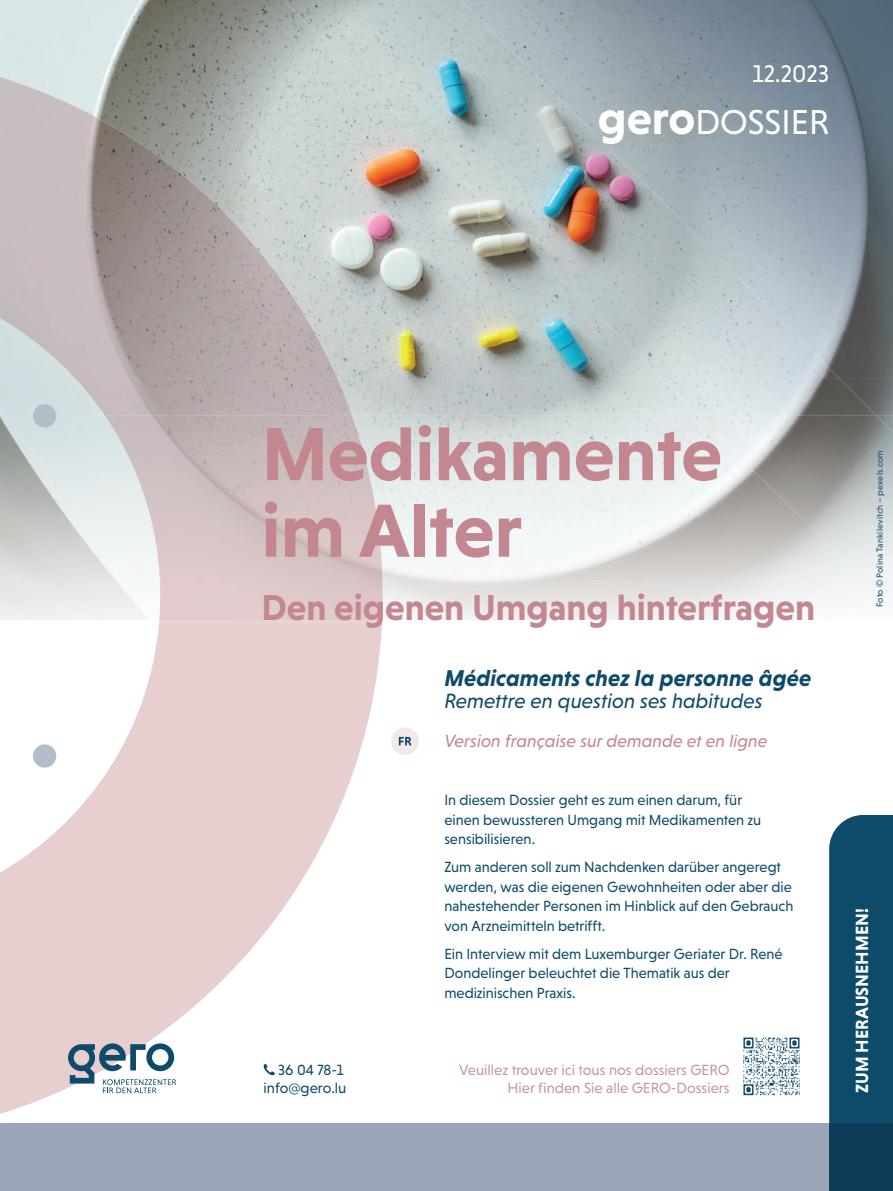
<style>
.page{position:relative;width:893px;height:1191px;background:#fff}
.page>*{position:absolute;margin:0;border:0;box-sizing:border-box;transform-origin:0 0}
.t1{font:700 76.5px/76.5px "Niveau Grotesk";color:#c2878f}
.t2{font:700 36.75px "Niveau Grotesk";color:#c2878f}
.t3{font:35.25px "Niveau Grotesk";color:#fff}
.t4{font:24.6px "Niveau Grotesk";color:#fff}
.t5{font:italic 700 23.25px "Niveau Grotesk";color:#0e4a69}
.t6{font:italic 21px "Niveau Grotesk";color:#0e4a69}
.t7{font:italic 18px "Niveau Grotesk";color:#c2878f}
.t8{font:700 18px "Niveau Grotesk";color:#fff}
.t9{font:15px/19.5px "Niveau Grotesk";color:#0e4a69}
.t10{font:15px/18px "Niveau Grotesk";color:#c8969c;text-align:right}
.t11{font:9px "Niveau Grotesk";letter-spacing:.02em;color:#0e4a69}
.s1{font-weight:700;font-size:46.95px}
</style>
<div class="page">
<img style="left:0;top:0;width:636px;height:378px">
<div style="left:391px;top:727px;width:28px;height:28px;background:#f3e9ea;border-radius:50%"></div>
<svg style="left:399px;top:737px;width:12px;height:8px"></svg>
<img style="left:743px;top:1037px;width:57px;height:59px">
<img style="left:283px;top:0;width:178px;height:95px">
<img style="left:535px;top:95px;width:51px;height:208px">
<img style="left:377px;top:94px;width:159px;height:48px">
<img style="left:586px;top:142px;width:50px;height:212px">
<img style="left:425px;top:141px;width:111px;height:49px">
<img style="left:636px;top:190px;width:51px;height:188px">
<img style="left:472px;top:189px;width:64px;height:48px">
<img style="left:687px;top:237px;width:51px;height:141px">
<img style="left:519px;top:236px;width:17px;height:17px">
<img style="left:738px;top:284px;width:50px;height:94px">
<img style="left:461px;top:0;width:432px;height:95px">
<img style="left:555px;top:94px;width:338px;height:48px">
<img style="left:602px;top:141px;width:291px;height:49px">
<img style="left:650px;top:189px;width:243px;height:48px">
<img style="left:697px;top:236px;width:196px;height:48px">
<img style="left:744px;top:283px;width:149px;height:48px">
<img style="left:792px;top:331px;width:101px;height:47px">
<img style="left:352px;top:378px;width:309px;height:38px">
<img style="left:661px;top:378px;width:178px;height:38px">
<img style="left:839px;top:378px;width:54px;height:38px">
<img style="left:383px;top:416px;width:361px;height:204px">
<img style="left:699px;top:416px;width:194px;height:194px">
<img style="left:876px;top:416px;width:17px;height:16px">
<img style="left:0;top:416px;width:105px;height:204px">
<img style="left:0;top:77px;width:337px;height:301px">
<svg style="left:0;top:622px;width:382px;height:492px;fill:#e7cfcf"></svg>
<img style="left:75px;top:378px;width:277px;height:38px">
<svg style="left:159px;top:620px;width:223px;height:2px"></svg>
<img style="left:105px;top:416px;width:278px;height:204px">
<svg style="left:68px;top:1043px;width:108px;height:50px"></svg>
<svg style="left:829px;top:815px;width:64px;height:308px;background:#144e6d"></svg>
<div style="left:0;top:1123px;width:829px;height:68px;background:#9ca6b8"></div>
<div style="left:829px;top:1123px;width:64px;height:68px;background:#0d3d57"></div>
<div style="left:33px;top:404px;width:23px;height:23px;background:#b4bcc9;border-radius:50%"></div>
<div style="left:33px;top:744px;width:23px;height:23px;background:#b4bcc9;border-radius:50%"></div>
<h3 class="t4" style="left:752px;top:60px;width:78px">12.2023</h3>
<h3 class="t3" style="left:598px;top:102px;width:233px"><span class="s1">gero</span>DOSSIER</h3>
<h1 class="t1" style="left:261px;top:415px;width:462px">Medikamente im Alter</h1>
<h2 class="t2" style="left:261px;top:586px;width:555px">Den eigenen Umgang hinterfragen</h2>
<h3 class="t5" style="left:444px;top:664px;width:368px">Médicaments chez la personne âgée</h3>
<h3 class="t6" style="left:444px;top:689px;width:320px">Remettre en question ses habitudes</h3>
<p class="t7" style="left:444px;top:731px;width:325px">Version française sur demande et en ligne</p>
<p class="t9" style="left:264px;top:1061px;width:84px;line-height:18px;text-align:right">36 04 78-1 info@gero.lu</p>
<p class="t9" style="left:444px;top:790px;width:318px">In diesem Dossier geht es zum einen darum, für einen bewussteren Umgang mit Medikamenten zu sensibilisieren.</p>
<p class="t9" style="left:444px;top:857px;width:351px">Zum anderen soll zum Nachdenken darüber angeregt werden, was die eigenen Gewohnheiten oder aber die nahestehender Personen im Hinblick auf den Gebrauch von Arzneimitteln betrifft.</p>
<p class="t9" style="left:444px;top:944px;width:340px">Ein Interview mit dem Luxemburger Geriater Dr. René<br>Dondelinger beleuchtet die Thematik aus der medizinischen Praxis.</p>
<p class="t10" style="left:459px;top:1061px;width:272px">Veuillez trouver ici tous nos dossiers GERO<br>Hier finden Sie alle GERO-Dossiers</p>
<p class="t11" style="left:875px;top:607px;width:159px;rotate:-90deg">Foto © Polina Tankilevitch – pexels.com</p>
<p class="t8" style="left:852px;top:1093px;width:186px;rotate:-90deg">ZUM HERAUSNEHMEN!</p>
</div>
